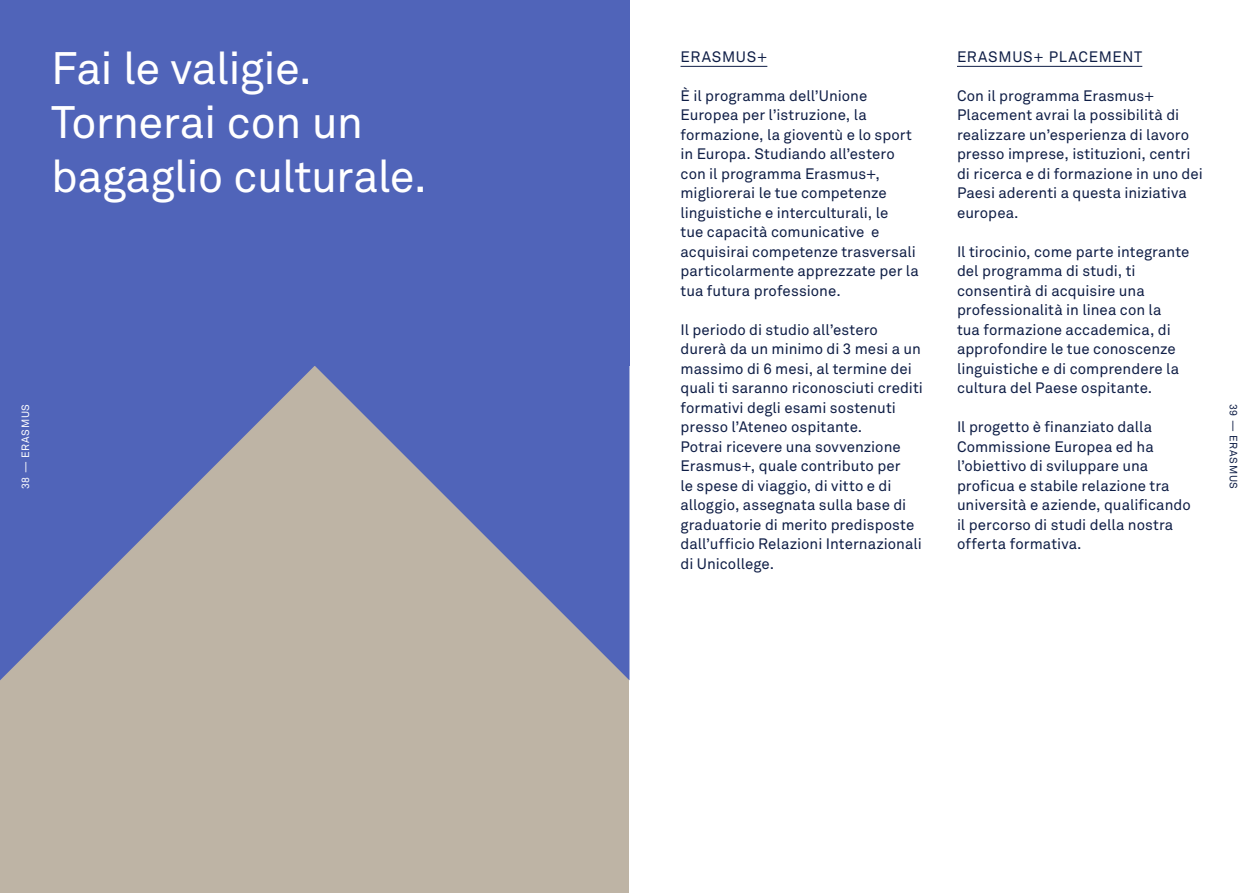
<style>
.page{position:relative;width:1259px;height:893px;background:#fff}
.page>*{position:absolute;margin:0;border:0;box-sizing:border-box;transform-origin:0 0}
.t1{font:45px "Akkurat Pro";letter-spacing:-.015em;color:#fff}
.t2{font:15px/19.5px "Akkurat Pro";letter-spacing:.005em;color:#0f1e46}
.t3{font:15px "Akkurat Pro";letter-spacing:.045em;color:#0f1e46}
.t4{font:10.5px "Akkurat Pro";letter-spacing:.065em;color:#fff}
.t5{font:10.5px "Akkurat Pro";letter-spacing:.06em;color:#0f1e46}
</style>
<div class="page">
<div style="left:0;top:0;width:629px;height:893px;background:#beb4a5"></div>
<svg style="left:315px;top:366px;width:314px;height:314px"></svg>
<svg style="left:0;top:366px;width:315px;height:314px;fill:#5064b9"></svg>
<div style="left:0;top:0;width:629px;height:366px;background:#5064b9"></div>
<hr style="left:680px;top:66px;width:87px;height:1px;background:#0f1e46">
<hr style="left:957px;top:66px;width:185px;height:1px;background:#0f1e46">
<p class="t1" style="left:51px;top:42px;width:263px">Fai le valigie.</p>
<p class="t1" style="left:51px;top:96px;width:314px">Tornerai con un</p>
<p class="t1" style="left:51px;top:150px;width:377px">bagaglio culturale.</p>
<p class="t3" style="left:680px;top:48px;width:88px">ERASMUS+</p>
<p class="t2" style="left:680px;top:86px;width:240px">È il programma dell’Unione<br>Europea per l’istruzione, la formazione, la gioventù e lo sport in Europa. Studiando all’estero con il programma Erasmus+, migliorerai le tue competenze linguistiche e interculturali, le<br>tue capacità comunicative e acquisirai competenze trasversali particolarmente apprezzate per la tua futura professione.</p>
<p class="t2" style="left:680px;top:320px;width:244px">Il periodo di studio all’estero durerà da un minimo di 3 mesi a un massimo di 6 mesi, al termine dei quali ti saranno riconosciuti crediti formativi degli esami sostenuti presso l’Ateneo ospitante.<br>Potrai ricevere una sovvenzione<br>Erasmus+, quale contributo per<br>le spese di viaggio, di vitto e di alloggio, assegnata sulla base di graduatorie di merito predisposte dall’ufficio Relazioni Internazionali di Unicollege.</p>
<p class="t3" style="left:957px;top:48px;width:187px">ERASMUS+ PLACEMENT</p>
<p class="t2" style="left:957px;top:86px;width:247px">Con il programma Erasmus+<br>Placement avrai la possibilità di realizzare un’esperienza di lavoro presso imprese, istituzioni, centri di ricerca e di formazione in uno dei<br>Paesi aderenti a questa iniziativa europea.</p>
<p class="t2" style="left:957px;top:242px;width:234px">Il tirocinio, come parte integrante del programma di studi, ti consentirà di acquisire una professionalità in linea con la<br>tua formazione accademica, di approfondire le tue conoscenze linguistiche e di comprendere la cultura del Paese ospitante.</p>
<p class="t2" style="left:957px;top:418px;width:235px">Il progetto è finanziato dalla<br>Commissione Europea ed ha l’obiettivo di sviluppare una proficua e stabile relazione tra università e aziende, qualificando il percorso di studi della nostra offerta formativa.</p>
<p class="t4" style="left:20px;top:489px;width:87px;rotate:-90deg">38 — ERASMUS</p>
<p class="t5" style="left:1239px;top:404px;width:87px;rotate:90deg">39 — ERASMUS</p>
</div>
